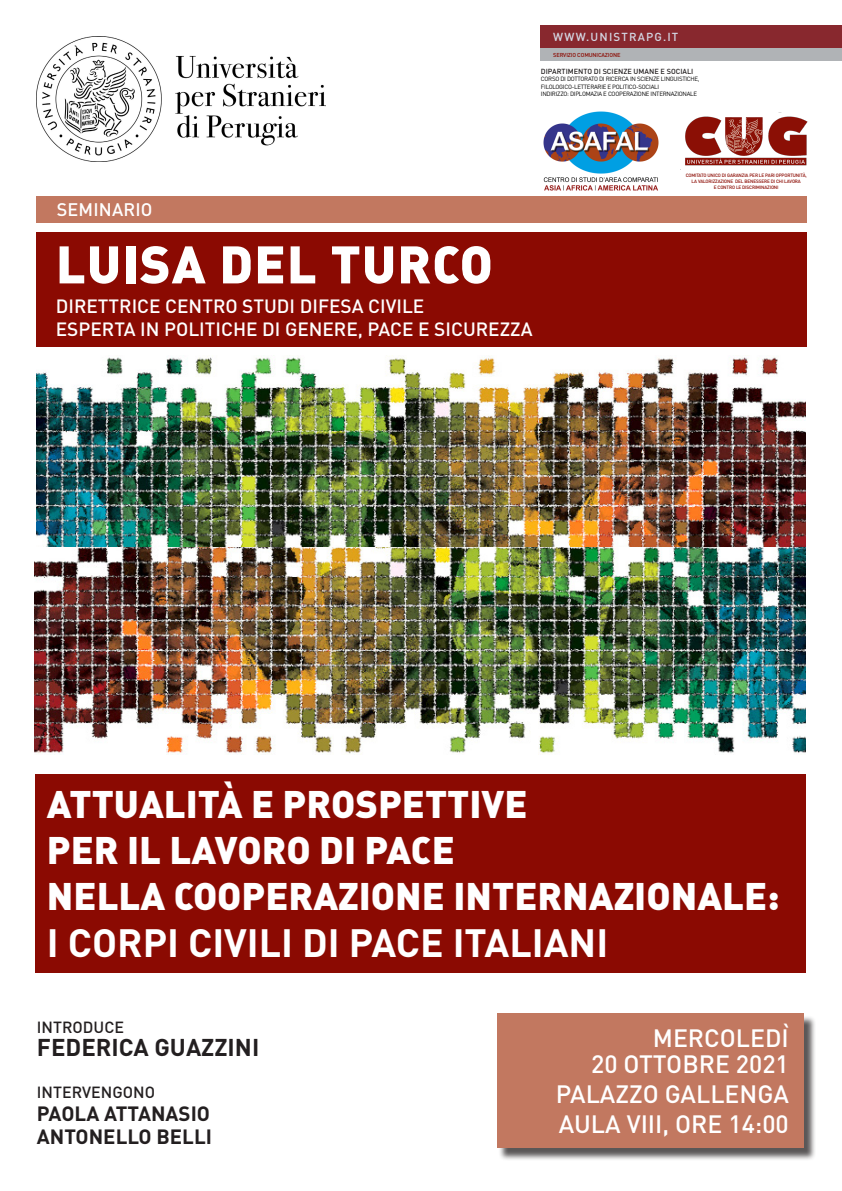
<style>
.page{position:relative;width:842px;height:1191px;background:#fff}
.page>*{position:absolute;margin:0;border:0;box-sizing:border-box;transform-origin:0 0}
.t1{font:52px "DIN Black Alternate";letter-spacing:.02em;color:#fff}
.t2{font:700 39px "DIN";color:#fff}
.t3{font:38px "DIN Black Alternate";color:#fff}
.t4{font:500 24.8px "DIN";color:#fff}
.t5{font:700 24px "DIN";color:#231f20}
.t6{font:700 20.4px "DIN";color:#231f20}
.t7{font:500 19px "DIN";color:#fff}
.t8{font:500 18px "DIN";letter-spacing:.01em;color:#fff}
.t9{font:500 16px "DIN";color:#231f20}
.t10{font:500 11.5px "DIN";letter-spacing:.1em;color:#d4d8e4}
.t11{font:500 7.3px "DIN";color:#231f20}
.t12{font:6.1px "DIN";letter-spacing:-.04em;color:#000}
.t13{font:500 5.7px "DIN";letter-spacing:-.02em;color:#8b0a02}
.t14{font:500 4.7px "DIN";letter-spacing:-.03em;color:#8b0a02}
</style>
<div class="page">
<div style="left:36px;top:232px;width:770px;height:114px;background:#8b0a02"></div>
<div style="left:36px;top:196px;width:770px;height:27px;background:#c27860"></div>
<img style="left:36px;top:36px;width:290px;height:126px">
<div style="left:540px;top:26px;width:302px;height:23px;background:#88282e"></div>
<img style="left:37px;top:356px;width:769px;height:191px">
<div style="left:36px;top:774px;width:770px;height:198px;background:#8b0a02"></div>
<img style="left:680px;top:116px;width:128px;height:54px">
<div style="left:540px;top:49px;width:302px;height:12px;background:#b0b3b6"></div>
<div style="left:499px;top:1015px;width:317px;height:145px;background:#231f20;opacity:.75"></div>
<div style="left:497px;top:1013px;width:306px;height:135px;background:#c27860"></div>
<img style="left:34px;top:547px;width:772px;height:207px">
<img style="left:543px;top:111px;width:116px;height:80px">
<p class="t10" style="left:553px;top:30px;width:127px">WWW.UNISTRAPG.IT</p>
<p class="t13" style="left:553px;top:51px;width:69px">SERVIZIO COMUNICAZIONE</p>
<p class="t11" style="left:541px;top:67px;width:154px">DIPARTIMENTO DI SCIENZE UMANE E SOCIALI</p>
<p class="t12" style="left:541px;top:75px;width:160px">CORSO DI DOTTORATO DI RICERCA IN SCIENZE LINGUISTICHE,</p>
<p class="t12" style="left:541px;top:83px;width:120px">FILOLOGICO-LETTERARIE E POLITICO-SOCIALI</p>
<p class="t12" style="left:541px;top:90px;width:158px">INDIRIZZO: DIPLOMAZIA E COOPERAZIONE INTERNAZIONALE</p>
<p class="t8" style="left:57px;top:197px;width:97px">SEMINARIO</p>
<p class="t1" style="left:56px;top:230px;width:439px">LUISA DEL TURCO</p>
<p class="t7" style="left:56px;top:294px;width:370px">DIRETTRICE CENTRO STUDI DIFESA CIVILE</p>
<p class="t7" style="left:56px;top:317px;width:478px">ESPERTA IN POLITICHE DI GENERE, PACE E SICUREZZA</p>
<p class="t14" style="left:686px;top:172px;width:123px">COMITATO UNICO DI GARANZIA PER LE PARI OPPORTUNITÀ,</p>
<p class="t14" style="left:692px;top:178px;width:111px">LA VALORIZZAZIONE DEL BENESSERE DI CHI LAVORA</p>
<p class="t14" style="left:714px;top:184px;width:66px">E CONTRO LE DISCRIMINAZIONI</p>
<p class="t3" style="left:47px;top:779px;width:482px">ATTUALITÀ E PROSPETTIVE</p>
<p class="t3" style="left:47px;top:825px;width:409px">PER IL LAVORO DI PACE</p>
<p class="t3" style="left:47px;top:870px;width:734px">NELLA COOPERAZIONE INTERNAZIONALE:</p>
<p class="t2" style="left:47px;top:917px;width:563px">I CORPI CIVILI DI PACE ITALIANI</p>
<p class="t9" style="left:37px;top:1017px;width:89px">INTRODUCE</p>
<p class="t5" style="left:37px;top:1031px;width:224px">FEDERICA GUAZZINI</p>
<p class="t9" style="left:37px;top:1081px;width:120px">INTERVENGONO</p>
<p class="t6" style="left:37px;top:1099px;width:175px">PAOLA ATTANASIO</p>
<p class="t6" style="left:37px;top:1122px;width:177px">ANTONELLO BELLI</p>
<p class="t4" style="left:653px;top:1022px;width:137px">MERCOLEDÌ</p>
<p class="t4" style="left:591px;top:1048px;width:199px">20 OTTOBRE 2021</p>
<p class="t4" style="left:556px;top:1078px;width:234px">PALAZZO GALLENGA</p>
<p class="t4" style="left:559px;top:1108px;width:232px">AULA VIII, ORE 14:00</p>
</div>
